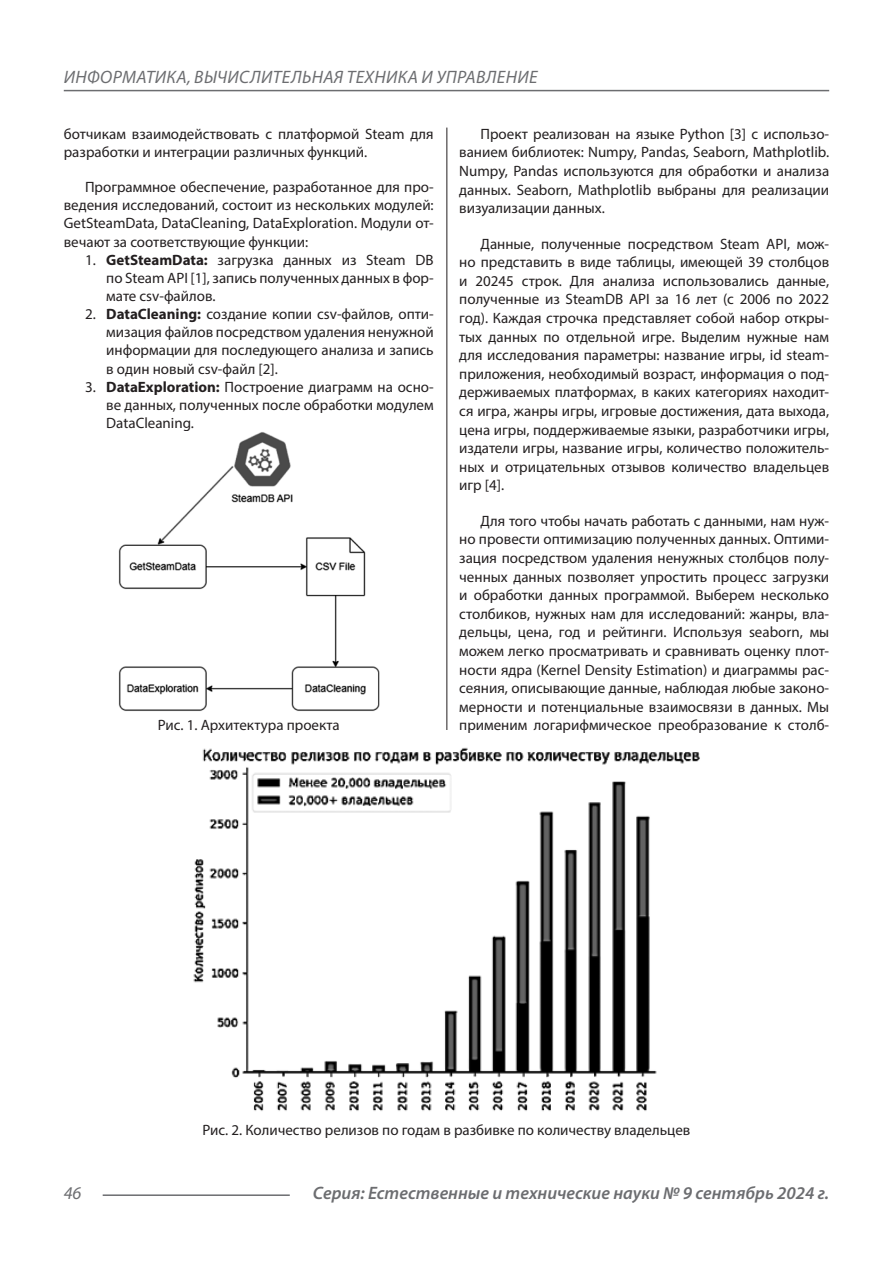
<style>
.page{position:relative;width:893px;height:1263px;background:#fff}
.page>*{position:absolute;margin:0;border:0;box-sizing:border-box;transform-origin:0 0}
.t1{font:italic 600 18px "Myriad Pro";color:#6c6d70}
.t2{font:italic 18px "Myriad Pro";letter-spacing:.02em;color:#6c6d70}
.Статья_текст{font:15px/18.6px "Myriad Pro";color:#231f20;text-align:justify}
.s1{font-weight:700}
</style>
<div class="page">
<hr style="left:446px;top:128px;width:1px;height:1007px;background:#231f20">
<hr style="left:103px;top:1194px;width:187px;height:2px;background:#6c6d70">
<hr style="left:64px;top:90px;width:765px;height:1px;background:#6c6d70">
<img style="left:118px;top:432px;width:261px;height:279px">
<img style="left:193px;top:748px;width:507px;height:363px">
<div style="left:438px;top:730px;width:15px;height:18px;background:#fff"></div>
<p class="t2" style="left:64px;top:66px;width:475px">ИНФОРМАТИКА, ВЫЧИСЛИТЕЛЬНАЯ ТЕХНИКА И УПРАВЛЕНИЕ</p>
<p class="Статья_текст" style="left:64px;top:124px;width:371px;line-height:18.1px">ботчикам взаимодействовать с платформой Steam для разработки и интеграции различных функций.</p>
<p class="Статья_текст" style="left:64px;top:178px;width:371px;line-height:18.1px;text-indent:21px">Программное обеспечение, разработанное для про&shy;ведения исследований, состоит из нескольких модулей:<br>GetSteamData, DataCleaning, DataExploration. Модули от&shy;вечают за соответствующие функции:</p>
<p class="Статья_текст" style="left:106px;top:250px;width:329px;line-height:18.1px;text-indent:-21px">1. <span class="s1">GetSteamData:</span> загрузка данных из Steam DB по Steam API [1], запись полученных данных в фор&shy;мате csv-файлов.</p>
<p class="Статья_текст" style="left:106px;top:305px;width:329px;line-height:18.1px;text-indent:-21px">2. <span class="s1">DataCleaning:</span> создание копии csv-файлов, опти&shy;мизация файлов посредством удаления ненужной информации для последующего анализа и запись в один новый csv-файл [2].</p>
<p class="Статья_текст" style="left:106px;top:377px;width:329px;line-height:18.1px;text-indent:-21px">3. <span class="s1">DataExploration:</span> Построение диаграмм на осно&shy;ве данных, полученных после обработки модулем DataCleaning.</p>
<p class="Статья_текст" style="left:158px;top:715px;width:184px">Рис. 1. Архитектура проекта</p>
<p class="Статья_текст" style="left:459px;top:124px;width:371px;text-indent:21px">Проект реализован на языке Python [3] с использо&shy;ванием библиотек: Numpy, Pandas, Seaborn, Mathplotlib.<br>Numpy, Pandas используются для обработки и анализа данных. Seaborn, Mathplotlib выбраны для реализации визуализации данных.</p>
<p class="Статья_текст" style="left:459px;top:234px;width:371px;text-indent:21px">Данные, полученные посредством Steam API, мож&shy;но представить в виде таблицы, имеющей 39 столбцов и 20245 строк. Для анализа использовались данные, полученные из SteamDB API за 16 лет (с 2006 по 2022 год). Каждая строчка представляет собой набор откры&shy;тых данных по отдельной игре. Выделим нужные нам для исследования параметры: название игры, id steam&shy;приложения, необходимый возраст, информация о под&shy;держиваемых платформах, в каких категориях находит&shy;ся игра, жанры игры, игровые достижения, дата выхода, цена игры, поддерживаемые языки, разработчики игры, издатели игры, название игры, количество положитель&shy;ных и отрицательных отзывов количество владельцев игр [4].</p>
<p class="Статья_текст" style="left:459px;top:511px;width:371px;text-indent:21px">Для того чтобы начать работать с данными, нам нуж&shy;но провести оптимизацию полученных данных. Оптими&shy;зация посредством удаления ненужных столбцов полу&shy;ченных данных позволяет упростить процесс загрузки и обработки данных программой. Выберем несколько столбиков, нужных нам для исследований: жанры, вла&shy;дельцы, цена, год и рейтинги. Используя seaborn, мы можем легко просматривать и сравнивать оценку плот&shy;ности ядра (Kernel Density Estimation) и диаграммы рас&shy;сеяния, описывающие данные, наблюдая любые законо&shy;мерности и потенциальные взаимосвязи в данных. Мы применим логарифмическое преобразование к столб-</p>
<p class="Статья_текст" style="left:202px;top:1121px;width:489px">Рис. 2. Количество релизов по годам в разбивке по количеству владельцев</p>
<p class="t2" style="left:64px;top:1182px;width:19px">46</p>
<p class="t1" style="left:313px;top:1182px;width:518px">Серия: Естественные и технические науки № 9 сентябрь 2024 г.</p>
</div>
